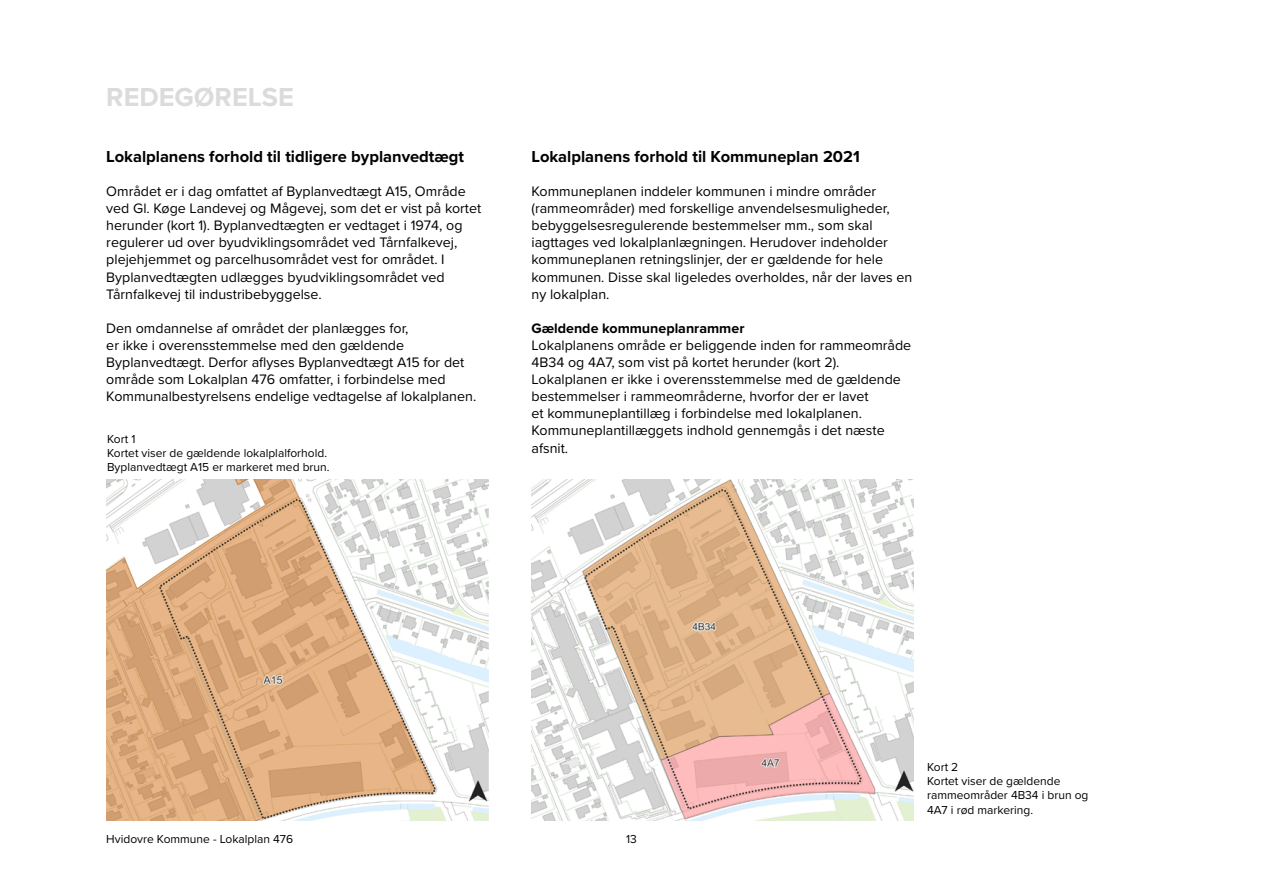
<style>
.page{position:relative;width:1263px;height:893px;background:#fff}
.page>*{position:absolute;margin:0;border:0;box-sizing:border-box;transform-origin:0 0}
.t1{font:700 27px "Proxima Nova";color:#dbdbdb}
.H3_underoverskrift{font:700 16.5px "Proxima Nova";color:#000}
.P_Brødtekst{font:14.25px/17.1px "Proxima Nova";color:#000}
.H4_underoverskrift_2{font:700 14.25px "Proxima Nova";color:#000}
.Artifact_Billedtekst_sort{font:12px/14.4px "Proxima Nova";color:#000}
.t2{font:12px "Proxima Nova";color:#020203}
</style>
<div class="page">
<img style="left:106px;top:479px;width:382px;height:342px">
<img style="left:531px;top:479px;width:382px;height:342px">
<h1 class="t1" style="left:106px;top:77px;width:189px">REDEGØRELSE</h1>
<h3 class="H3_underoverskrift" style="left:106px;top:144px;width:359px">Lokalplanens forhold til tidligere byplanvedtægt</h3>
<p class="P_Brødtekst" style="left:106px;top:182px;width:377px">Området er i dag omfattet af Byplanvedtægt A15, Område ved Gl. Køge Landevej og Mågevej, som det er vist på kortet herunder (kort 1). Byplanvedtægten er vedtaget i 1974, og regulerer ud over byudviklingsområdet ved Tårnfalkevej, plejehjemmet og parcelhusområdet vest for området. I Byplanvedtægten udlægges byudviklingsområdet ved Tårnfalkevej til industribebyggelse.</p>
<p class="P_Brødtekst" style="left:106px;top:319px;width:371px">Den omdannelse af området der planlægges for,<br>er ikke i overensstemmelse med den gældende Byplanvedtægt. Derfor aflyses Byplanvedtægt A15 for det område som Lokalplan 476 omfatter, i forbindelse med Kommunalbestyrelsens endelige vedtagelse af lokalplanen.</p>
<p class="Artifact_Billedtekst_sort" style="left:107px;top:431px;width:30px">Kort 1</p>
<p class="Artifact_Billedtekst_sort" style="left:107px;top:445px;width:224px">Kortet viser de gældende lokalplalforhold.<br>Byplanvedtægt A15 er markeret med brun.</p>
<h3 class="H3_underoverskrift" style="left:531px;top:144px;width:330px">Lokalplanens forhold til Kommuneplan 2021</h3>
<p class="P_Brødtekst" style="left:531px;top:182px;width:382px">Kommuneplanen inddeler kommunen i mindre områder (rammeområder) med forskellige anvendelsesmuligheder, bebyggelsesregulerende bestemmelser mm., som skal iagttages ved lokalplanlægningen. Herudover indeholder kommuneplanen retningslinjer, der er gældende for hele kommunen. Disse skal ligeledes overholdes, når der laves en ny lokalplan.</p>
<h4 class="H4_underoverskrift_2" style="left:531px;top:317px;width:214px">Gældende kommuneplanrammer</h4>
<p class="P_Brødtekst" style="left:531px;top:336px;width:381px">Lokalplanens område er beliggende inden for rammeområde 4B34 og 4A7, som vist på kortet herunder (kort 2).<br>Lokalplanen er ikke i overensstemmelse med de gældende bestemmelser i rammeområderne, hvorfor der er lavet<br>et kommuneplantillæg i forbindelse med lokalplanen.<br>Kommuneplantillæggets indhold gennemgås i det næste afsnit.</p>
<p class="Artifact_Billedtekst_sort" style="left:106px;top:831px;width:188px">Hvidovre Kommune - Lokalplan 476</p>
<p class="t2" style="left:626px;top:830px;width:12px">13</p>
<p class="Artifact_Billedtekst_sort" style="left:927px;top:759px;width:33px">Kort 2</p>
<p class="Artifact_Billedtekst_sort" style="left:927px;top:773px;width:163px">Kortet viser de gældende rammeområder 4B34 i brun og<br>4A7 i rød markering.</p>
</div>
